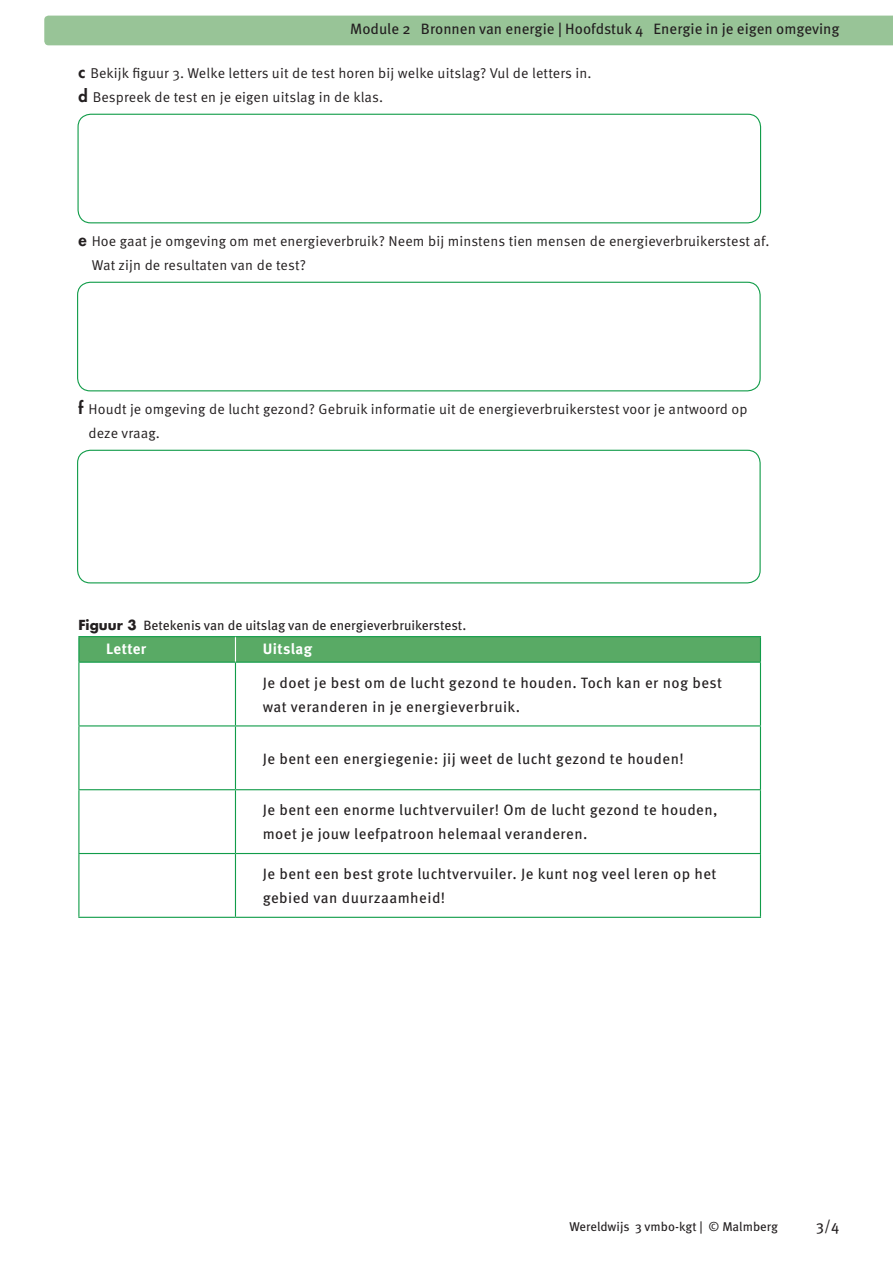
<style>
.page{position:relative;width:893px;height:1263px;background:#fff}
.page>*{position:absolute;margin:0;border:0;box-sizing:border-box;transform-origin:0 0}
.t1{font:15px/24px "Meta OT";letter-spacing:.03em;color:#231f20}
.t2{font:15px "Meta OT";color:#231f20}
.t3{font:700 15px "Meta OT";letter-spacing:.03em;color:#fff}
.t4{font:14.25px/24px "Meta OT";letter-spacing:.01em;color:#231f20}
.t5{font:13.5px "Meta OT";color:#231f20}
.t6{font:12.75px "Meta OT";color:#231f20}
.s1{font-family:"Futura Std";font-weight:800;font-size:16.5px}
.s2{font-family:"Futura Std";font-weight:700}
</style>
<div class="page">
<div style="left:44px;top:16px;width:849px;height:29px;background:#98c497"></div>
<hr style="left:78px;top:636px;width:157px;height:1px;background:#119c49">
<hr style="left:235px;top:636px;width:526px;height:1px;background:#119c49">
<hr style="left:78px;top:662px;width:157px;height:1px;background:#119c49">
<hr style="left:78px;top:663px;width:1px;height:62px;background:#119c49">
<hr style="left:235px;top:662px;width:526px;height:1px;background:#119c49">
<hr style="left:235px;top:663px;width:1px;height:62px;background:#119c49">
<hr style="left:760px;top:663px;width:1px;height:62px;background:#119c49">
<hr style="left:78px;top:725px;width:157px;height:1px;background:#119c49">
<hr style="left:78px;top:726px;width:1px;height:63px;background:#119c49">
<hr style="left:235px;top:725px;width:526px;height:1px;background:#119c49">
<hr style="left:235px;top:726px;width:1px;height:63px;background:#119c49">
<hr style="left:760px;top:726px;width:1px;height:63px;background:#119c49">
<hr style="left:78px;top:789px;width:157px;height:1px;background:#119c49">
<hr style="left:78px;top:790px;width:1px;height:63px;background:#119c49">
<hr style="left:235px;top:789px;width:526px;height:1px;background:#119c49">
<hr style="left:235px;top:790px;width:1px;height:63px;background:#119c49">
<hr style="left:760px;top:790px;width:1px;height:63px;background:#119c49">
<hr style="left:78px;top:853px;width:157px;height:1px;background:#119c49">
<hr style="left:78px;top:854px;width:1px;height:63px;background:#119c49">
<hr style="left:235px;top:853px;width:526px;height:1px;background:#119c49">
<hr style="left:235px;top:854px;width:1px;height:63px;background:#119c49">
<hr style="left:760px;top:854px;width:1px;height:63px;background:#119c49">
<hr style="left:78px;top:917px;width:157px;height:1px;background:#119c49">
<hr style="left:235px;top:917px;width:526px;height:1px;background:#119c49">
<svg style="left:78px;top:637px;width:683px;height:25px;background:#57a964"></svg>
<div style="left:77px;top:282px;width:684px;height:109px;border:1px solid #119c49;border-radius:13px"></div>
<div style="left:77px;top:450px;width:684px;height:133px;border:1px solid #119c49;border-radius:13px"></div>
<div style="left:77px;top:114px;width:684px;height:109px;border:1px solid #119c49;border-radius:13px"></div>
<p class="t2" style="left:350px;top:20px;width:491px">Module 2 Bronnen van energie | Hoofdstuk 4 Energie in je eigen omgeving</p>
<p class="t4" style="left:78px;top:61px;width:515px"><span class="s1">c</span> Bekijk figuur 3. Welke letters uit de test horen bij welke uitslag? Vul de letters in. <span class="s1">d</span> Bespreek de test en je eigen uitslag in de klas.</p>
<p class="t4" style="left:92px;top:229px;width:679px;text-indent:-13px"><span class="s1">e</span> Hoe gaat je omgeving om met energieverbruik? Neem bij minstens tien mensen de energieverbruikerstest af.<br>Wat zijn de resultaten van de test?</p>
<p class="t4" style="left:88px;top:397px;width:660px;text-indent:-10px"><span class="s1">f</span> Houdt je omgeving de lucht gezond? Gebruik informatie uit de energieverbruikerstest voor je antwoord op deze vraag.</p>
<p class="t5" style="left:78px;top:617px;width:389px"><span class="s2">Figuur 3</span> Betekenis van de uitslag van de energieverbruikerstest.</p>
<p class="t3" style="left:106px;top:639px;width:42px">Letter</p>
<p class="t3" style="left:263px;top:639px;width:51px">Uitslag</p>
<p class="t1" style="left:263px;top:670px;width:461px">Je doet je best om de lucht gezond te houden. Toch kan er nog best wat veranderen in je energieverbruik.</p>
<p class="t1" style="left:263px;top:746px;width:423px">Je bent een energiegenie: jij weet de lucht gezond te houden!</p>
<p class="t1" style="left:263px;top:798px;width:456px">Je bent een enorme luchtvervuiler! Om de lucht gezond te houden, moet je jouw leefpatroon helemaal veranderen.</p>
<p class="t1" style="left:263px;top:862px;width:455px">Je bent een best grote luchtvervuiler. Je kunt nog veel leren op het gebied van duurzaamheid!</p>
<p class="t6" style="left:569px;top:1218px;width:210px">Wereldwijs 3 vmbo-kgt | © Malmberg</p>
<p class="t1" style="left:816px;top:1213px;width:25px">3/4</p>
</div>
